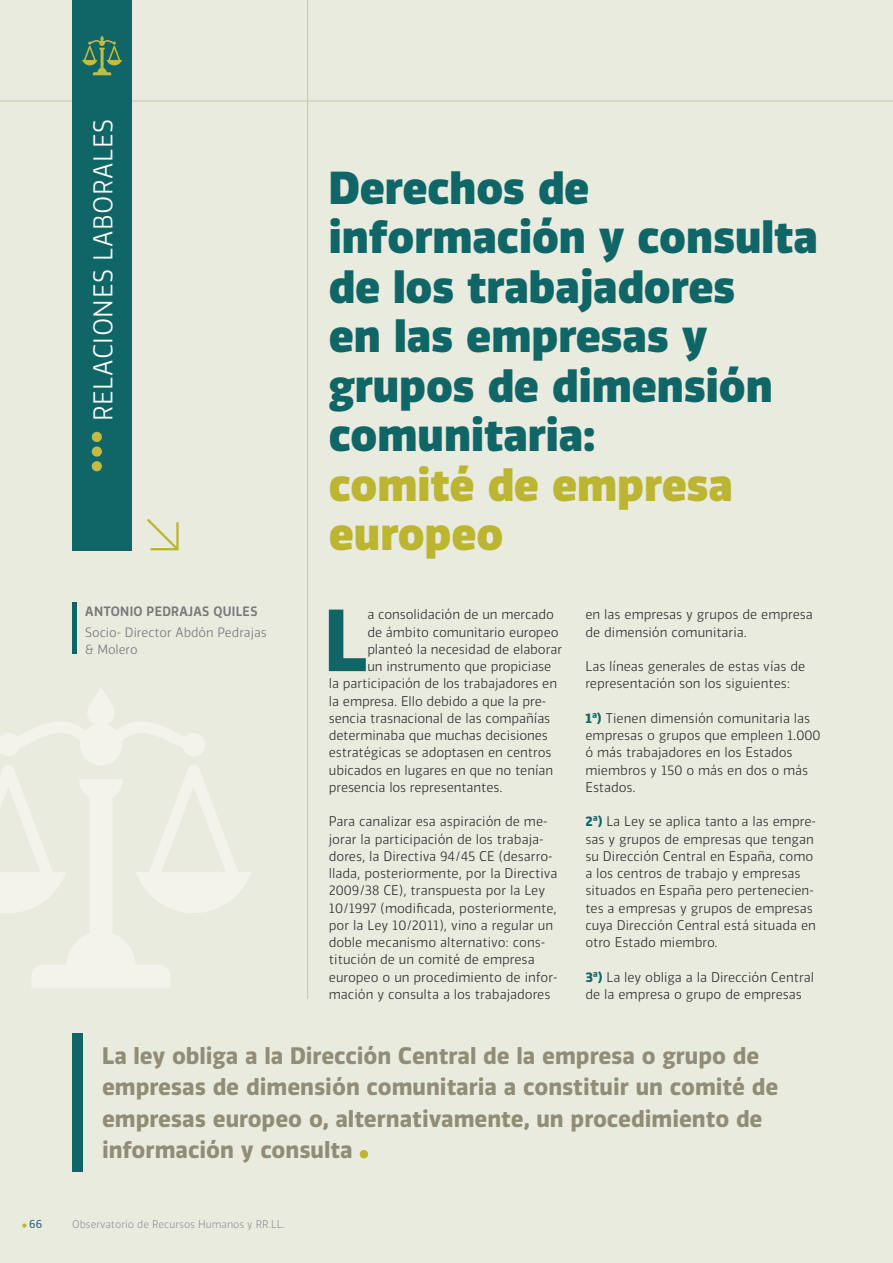
<style>
.page{position:relative;width:893px;height:1263px;background:#e9ebdf}
.page>*{position:absolute;margin:0;border:0;box-sizing:border-box;transform-origin:0 0}
.stl_base_capitular{font:700 82.8px "Vinkel";color:#106666}
.t1{font:900 43.5px/49.5px "Vinkel";color:#106666}
.t2{font:900 43.5px/49.5px "Vinkel";color:#bcb531}
.t3{font:300 25.5px "Vinkel";letter-spacing:.02em;color:#fff}
.t4{font:700 22.5px/31.5px "Vinkel";color:#918c76}
.stl_base{font:300 13.2px/17.2px "Vinkel";color:#312f30}
.stl_base_capitular-2{font:300 13.2px "Vinkel";letter-spacing:-.005em;color:#312f30}
.t5{font:300 12.75px/17.2px "Vinkel";color:#76787b}
.t6{font:500 12.75px "Vinkel";letter-spacing:.02em;color:#76787b}
.t7{font:11.25px "Vinkel";color:#366480}
.t8{font:300 10.5px "Vinkel";color:#939598}
.s1{font-weight:700;color:#106666}
</style>
<div class="page">
<svg style="left:22px;top:1223px;width:5px;height:5px"></svg>
<hr style="left:0;top:100px;width:893px;height:2px;background:#cdcaaf">
<hr style="left:307px;top:0;width:1px;height:999px;background:#cdcaaf">
<div style="left:72px;top:0;width:60px;height:550px;background:#106666"></div>
<div style="left:92px;top:432px;width:10px;height:10px;background:#c3bb43;border-radius:50%"></div>
<div style="left:92px;top:446px;width:10px;height:11px;background:#c3bb43;border-radius:50%"></div>
<div style="left:92px;top:461px;width:10px;height:10px;background:#c3bb43;border-radius:50%"></div>
<svg style="left:147px;top:518px;width:32px;height:33px"></svg>
<svg style="left:82px;top:36px;width:40px;height:39px"></svg>
<svg style="left:0;top:688px;width:251px;height:299px"></svg>
<div style="left:360px;top:1150px;width:8px;height:8px;background:#bcb531;border-radius:50%"></div>
<div style="left:72px;top:1033px;width:11px;height:138px;background:#106666"></div>
<div style="left:72px;top:602px;width:5px;height:52px;background:#106666"></div>
<p class="t3" style="left:86px;top:421px;width:304px;rotate:-90deg">RELACIONES LABORALES</p>
<p class="t6" style="left:85px;top:603px;width:174px">ANTONIO PEDRAJAS QUILES</p>
<p class="t5" style="left:85px;top:624px;width:183px">Socio- Director Abdón Pedrajas &amp; Molero</p>
<p class="t1" style="left:329px;top:163px;width:490px">Derechos de información y consulta de los trabajadores<br>en las empresas y grupos de dimensión comunitaria:</p>
<p class="t2" style="left:329px;top:460px;width:405px">comité de empresa europeo</p>
<p class="stl_base_capitular" style="left:324px;top:585px;width:45px">L</p>
<p class="stl_base_capitular-2" style="left:367px;top:606px;width:188px">a consolidación de un mercado</p>
<p class="stl_base_capitular-2" style="left:367px;top:623px;width:193px">de ámbito comunitario europeo</p>
<p class="stl_base_capitular-2" style="left:367px;top:640px;width:196px">planteó la necesidad de elaborar</p>
<p class="stl_base_capitular-2" style="left:367px;top:657px;width:185px">un instrumento que propiciase</p>
<p class="stl_base_capitular-2" style="left:329px;top:675px;width:230px">la participación de los trabajadores en</p>
<p class="stl_base_capitular-2" style="left:329px;top:692px;width:219px">la empresa. Ello debido a que la pre-</p>
<p class="stl_base_capitular-2" style="left:329px;top:709px;width:223px">sencia trasnacional de las compañías</p>
<p class="stl_base_capitular-2" style="left:329px;top:726px;width:221px">determinaba que muchas decisiones</p>
<p class="stl_base_capitular-2" style="left:329px;top:744px;width:224px">estratégicas se adoptasen en centros</p>
<p class="stl_base_capitular-2" style="left:329px;top:761px;width:226px">ubicados en lugares en que no tenían</p>
<p class="stl_base_capitular-2" style="left:329px;top:778px;width:175px">presencia los representantes.</p>
<p class="stl_base" style="left:329px;top:813px;width:230px">Para canalizar esa aspiración de me&shy;jorar la participación de los trabaja&shy;dores, la Directiva 94/45 CE (desarro&shy;llada, posteriormente, por la Directiva 2009/38 CE), transpuesta por la Ley 10/1997 (modificada, posteriormente, por la Ley 10/2011), vino a regular un doble mecanismo alternativo: cons&shy;titución de un comité de empresa europeo o un procedimiento de infor&shy;mación y consulta a los trabajadores</p>
<p class="stl_base" style="left:585px;top:606px;width:229px">en las empresas y grupos de empresa de dimensión comunitaria.</p>
<p class="stl_base" style="left:585px;top:658px;width:221px">Las líneas generales de estas vías de representación son los siguientes:</p>
<p class="stl_base" style="left:585px;top:710px;width:236px"><span class="s1">1ª)</span> Tienen dimensión comunitaria las empresas o grupos que empleen 1.000 ó más trabajadores en los Estados miembros y 150 o más en dos o más<br>Estados.</p>
<p class="stl_base" style="left:585px;top:813px;width:232px"><span class="s1">2ª)</span> La Ley se aplica tanto a las empre&shy;sas y grupos de empresas que tengan su Dirección Central en España, como a los centros de trabajo y empresas situados en España pero pertenecien&shy;tes a empresas y grupos de empresas cuya Dirección Central está situada en otro Estado miembro.</p>
<p class="stl_base" style="left:585px;top:968px;width:230px"><span class="s1">3ª)</span> La ley obliga a la Dirección Central de la empresa o grupo de empresas</p>
<p class="t4" style="left:102px;top:1040px;width:678px">La ley obliga a la Dirección Central de la empresa o grupo de empresas de dimensión comunitaria a constituir un comité de empresas europeo o, alternativamente, un procedimiento de información y consulta</p>
<p class="t7" style="left:29px;top:1216px;width:14px">66</p>
<p class="t8" style="left:72px;top:1217px;width:214px">Observatorio de Recursos Humanos y RR.LL.</p>
</div>
